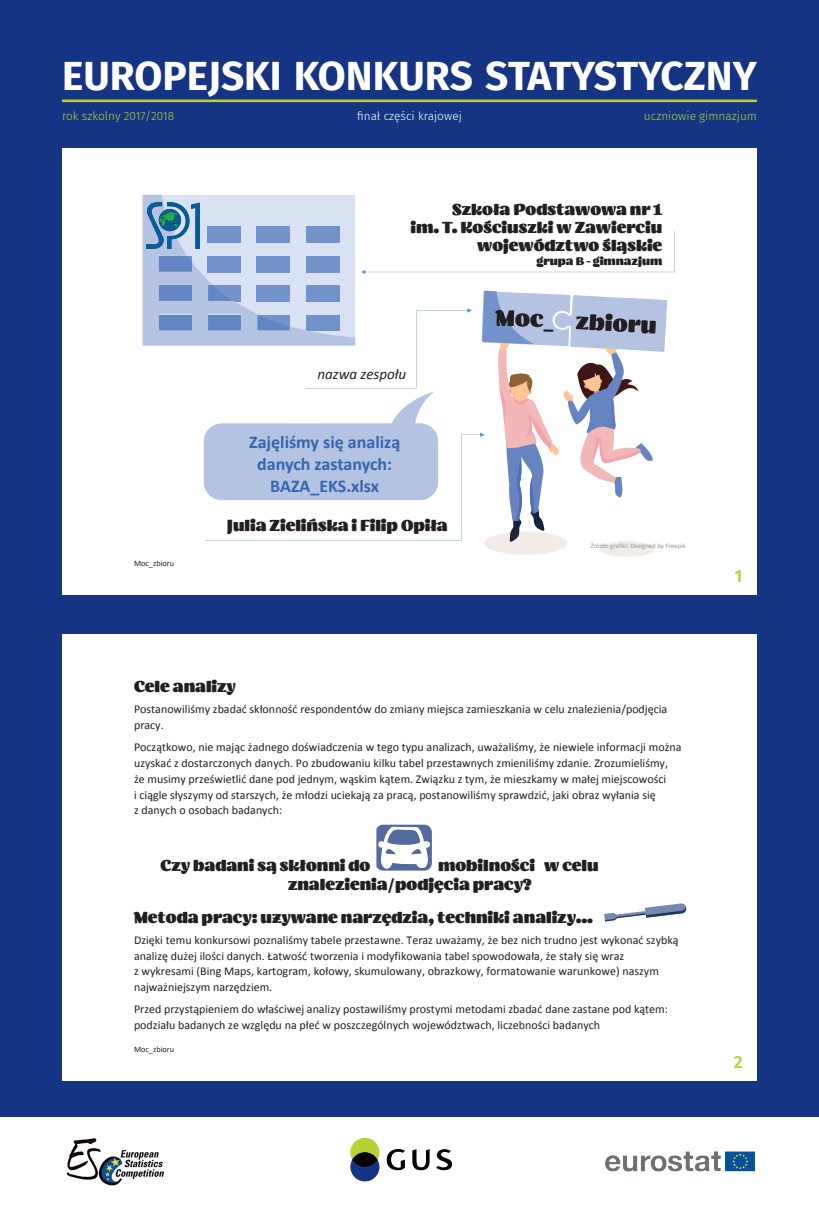
<style>
.page{position:relative;width:819px;height:1211px;background:#fff}
.page>*{position:absolute;margin:0;border:0;box-sizing:border-box;transform-origin:0 0}
.t1{font:700 40.51px "Fira Sans";color:#fff}
.t2{font:700 18.03px/22px "Calibri";color:#3765b0;text-align:center}
.t3{font:600 17.5px "Fira Sans";color:#b5d334}
.t4{font:700 15.05px/18px "Apropal";color:#231f20;text-align:right}
.t5{font:italic 15.05px "Calibri";color:#231f20}
.t6{font:11.99px/15.8px "Calibri";color:#231f20}
.t7{font:300 11.81px "Fira Sans";color:#b5d334}
.t8{font:300 11.81px "Fira Sans";color:#fff}
.t9{font:700 10.5px "Apropal";color:#231f20}
.t10{font:8.31px "Calibri";color:#231f20}
.t11{font:6.74px "Calibri";letter-spacing:-.005em;color:#939598}
</style>
<div class="page">
<div style="left:0;top:0;width:819px;height:1116px;background:#153483"></div>
<div style="left:350px;top:1137px;width:29px;height:29px;background:#b5d334;border-radius:50%"></div>
<div style="left:350px;top:1152px;width:29px;height:29px;background:#153483;border-radius:50%"></div>
<div style="left:352px;top:1152px;width:25px;height:14px;background:#080302;border-radius:50%"></div>
<svg style="left:386px;top:1149px;width:66px;height:21px"></svg>
<img style="left:66px;top:1138px;width:98px;height:48px">
<img style="left:605px;top:1151px;width:150px;height:21px">
<hr style="left:62px;top:100px;width:694px;height:2px;background:#b5d334">
<div style="left:62px;top:148px;width:694px;height:446px;background:#fff"></div>
<div style="left:598px;top:541px;width:57px;height:15px;background:#f2ebe7;border-radius:50%"></div>
<svg style="left:143px;top:195px;width:531px;height:359px"></svg>
<div style="left:62px;top:634px;width:694px;height:446px;background:#fff"></div>
<svg style="left:376px;top:824px;width:56px;height:46px"></svg>
<svg style="left:604px;top:903px;width:82px;height:18px"></svg>
<h1 class="t1" style="left:62px;top:47px;width:696px">EUROPEJSKI KONKURS STATYSTYCZNY</h1>
<p class="t7" style="left:62px;top:108px;width:113px">rok szkolny 2017/2018</p>
<p class="t8" style="left:357px;top:108px;width:106px">finał części krajowej</p>
<p class="t7" style="left:644px;top:108px;width:114px">uczniowie gimnazjum</p>
<p class="t4" style="left:410px;top:200px;width:253px">Szkoła Podstawowa nr 1<br>im. T. Kościuszki w Zawierciu województwo śląskie</p>
<p class="t9" style="left:536px;top:254px;width:127px">grupa B - gimnazjum</p>
<p class="t5" style="left:317px;top:364px;width:90px">nazwa zespołu</p>
<h2 class="t2" style="left:249px;top:430px;width:153px">Zajęliśmy się analizą danych zastanych:<br>BAZA_EKS.xlsx</h2>
<p class="t10" style="left:134px;top:557px;width:42px">Moc_zbioru</p>
<p class="t4" style="left:227px;top:515px;width:222px">Julia Zielińska i Filip Opiła</p>
<p class="t11" style="left:590px;top:541px;width:97px">Źródło grafiki: Designed by Freepik</p>
<p class="t4" style="left:134px;top:676px;width:103px">Cele analizy</p>
<p class="t6" style="left:134px;top:701px;width:534px">Postanowiliśmy zbadać skłonność respondentów do zmiany miejsca zamieszkania w celu znalezienia/podjęcia pracy.</p>
<p class="t6" style="left:134px;top:738px;width:549px">Początkowo, nie mając żadnego doświadczenia w tego typu analizach, uważaliśmy, że niewiele informacji można uzyskać z dostarczonych danych. Po zbudowaniu kilku tabel przestawnych zmieniliśmy zdanie. Zrozumieliśmy, że musimy prześwietlić dane pod jednym, wąskim kątem. Związku z tym, że mieszkamy w małej miejscowości<br>i ciągle słyszymy od starszych, że młodzi uciekają za pracą, postanowiliśmy sprawdzić, jaki obraz wyłania się<br>z danych o osobach badanych:</p>
<p class="t4" style="left:288px;top:855px;width:312px;line-height:19.4px;text-align:left;text-indent:150px">mobilności w celu znalezienia/podjęcia pracy?</p>
<p class="t4" style="left:134px;top:908px;width:460px">Metoda pracy: używane narzędzia, techniki analizy…</p>
<p class="t6" style="left:134px;top:931px;width:546px">Dzięki temu konkursowi poznaliśmy tabele przestawne. Teraz uważamy, że bez nich trudno jest wykonać szybką analizę dużej ilości danych. Łatwość tworzenia i modyfikowania tabel spowodowała, że stały się wraz<br>z wykresami (Bing Maps, kartogram, kołowy, skumulowany, obrazkowy, formatowanie warunkowe) naszym najważniejszym narzędziem.</p>
<p class="t6" style="left:134px;top:1000px;width:535px">Przed przystąpieniem do właściwej analizy postawiliśmy prostymi metodami zbadać dane zastane pod kątem: podziału badanych ze względu na płeć w poszczególnych województwach, liczebności badanych</p>
<p class="t4" style="left:161px;top:856px;width:211px">Czy badani są skłonni do</p>
<p class="t10" style="left:134px;top:1043px;width:42px">Moc_zbioru</p>
<h3 class="t3" style="left:734px;top:561px;width:9px">1</h3>
<h3 class="t3" style="left:733px;top:1047px;width:10px">2</h3>
</div>
